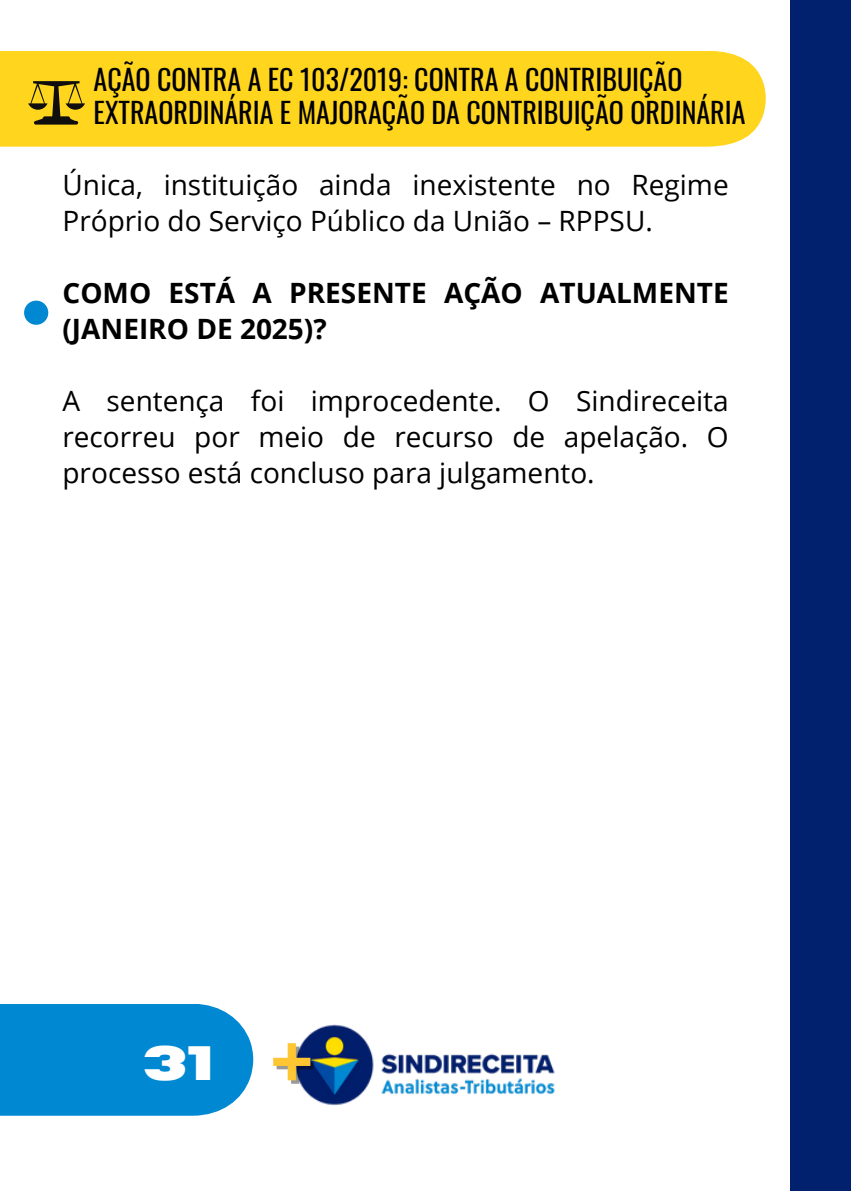
<style>
.page{position:relative;width:851px;height:1191px;background:#fff}
.page>*{position:absolute;margin:0;border:0;box-sizing:border-box;transform-origin:0 0}
.t1{font:700 48px "Horizon";color:#fff}
.t2{font:28px/36px "Open Sans";color:#000}
.t3{font:28px/33px "Oswald";color:#000}
.t4{font:700 28px/36px "Open Sans";color:#000}
.s1{font-family:"Open Sans";font-size:76.6px;color:rgb(0 0 0/.4)}
</style>
<div class="page">
<div style="left:790px;top:0;width:60px;height:1191px;background:#01216e"></div>
<img style="left:295px;top:1024px;width:260px;height:81px">
<div style="left:0;top:1004px;width:253px;height:112px;background:#0089d2"></div>
<div style="left:0;top:51px;width:765px;height:96px;background:#ffd51e"></div>
<div style="left:24px;top:301px;width:24px;height:24px;background:#0089d2;border-radius:50%"></div>
<svg style="left:28px;top:81px;width:57px;height:44px;background:#a68b17"></svg>
<h1 class="t3" style="left:94px;top:62px;width:653px">AÇÃO CONTRA A EC 103/2019: CONTRA A CONTRIBUIÇÃO<br>EXTRAORDINÁRIA E MAJORAÇÃO DA CONTRIBUIÇÃO ORDINÁRIA</h1>
<p class="t2" style="left:62px;top:166px;width:667px">Única, instituição ainda inexistente no Regime<br>Próprio do Serviço Público da União – RPPSU.</p>
<h2 class="t4" style="left:62px;top:274px;width:667px">COMO ESTÁ A PRESENTE AÇÃO ATUALMENTE (JANEIRO DE 2025)?</h2>
<p class="t2" style="left:62px;top:382px;width:667px;text-align:justify">A sentença foi improcedente. O Sindireceita recorreu por meio de recurso de apelação. O processo está concluso para julgamento.</p>
<p class="t1" style="left:143px;top:1039px;width:176px">31 <span class="s1">+</span></p>
</div>
